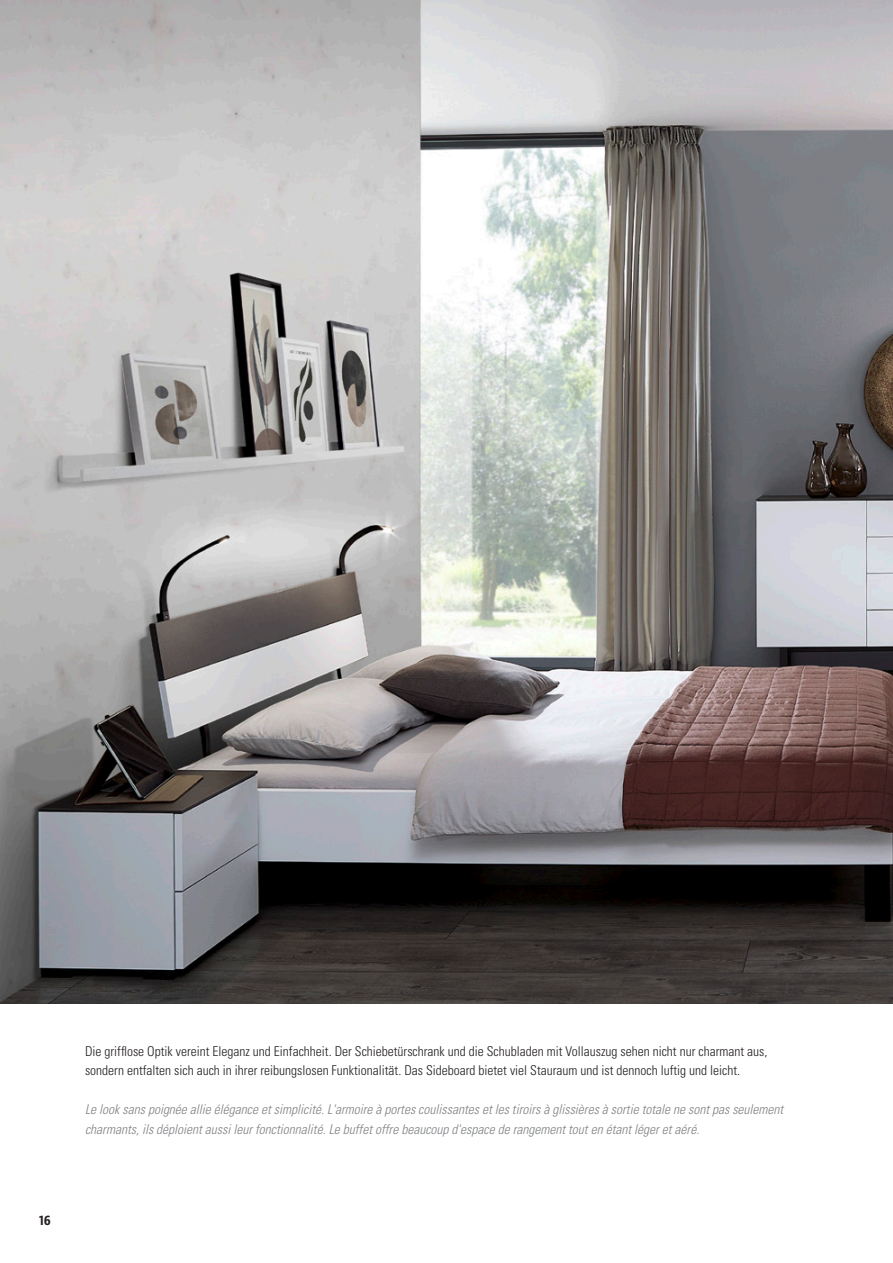
<style>
.page{position:relative;width:893px;height:1263px;background:#fff}
.page>*{position:absolute;margin:0;border:0;box-sizing:border-box;transform-origin:0 0}
.t1{font:300 condensed 13.5px/19.5px "Univers LT Std";color:#231f20}
.t2{font:italic 300 condensed 13.5px/19.5px "Univers LT Std";color:#808285}
.t3{font:700 condensed 13.5px "Bernino Sans";color:#231f20}
</style>
<div class="page">
<img style="left:0;top:0;width:893px;height:1003px">
<p class="t3" style="left:39px;top:1211px;width:13px">16</p>
<p class="t1" style="left:85px;top:1041px;width:684px">Die grifflose Optik vereint Eleganz und Einfachheit. Der Schiebetürschrank und die Schubladen mit Vollauszug sehen nicht nur charmant aus, sondern entfalten sich auch in ihrer reibungslosen Funktionalität. Das Sideboard bietet viel Stauraum und ist dennoch luftig und leicht.</p>
<p class="t2" style="left:85px;top:1100px;width:700px">Le look sans poignée allie élégance et simplicité. L'armoire à portes coulissantes et les tiroirs à glissières à sortie totale ne sont pas seulement charmants, ils déploient aussi leur fonctionnalité. Le buffet offre beaucoup d'espace de rangement tout en étant léger et aéré.</p>
</div>
